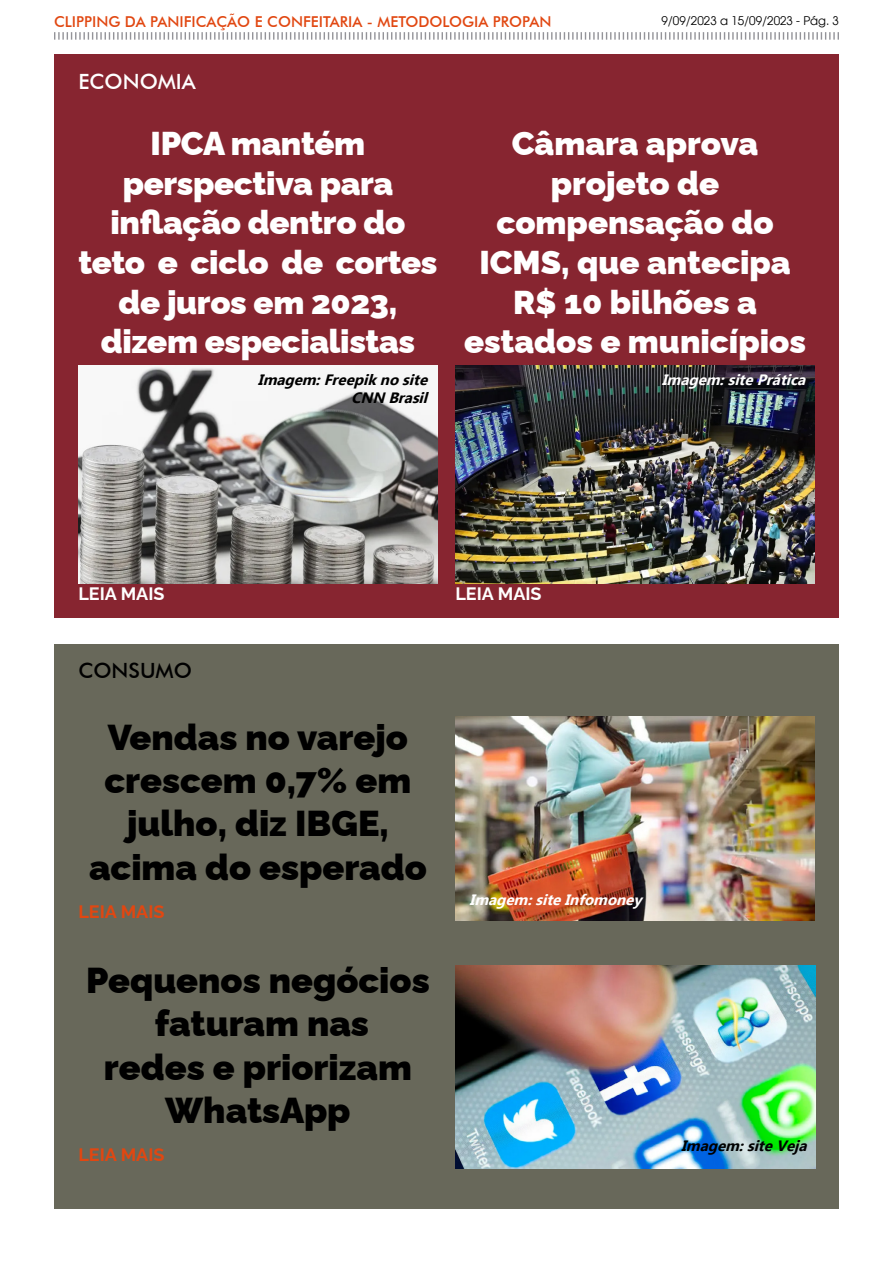
<style>
.page{position:relative;width:893px;height:1263px;background:#fff}
.page>*{position:absolute;margin:0;border:0;box-sizing:border-box;transform-origin:0 0}
.t1{font:900 36px/43.2px "Raleway";color:#000;text-align:center}
.t2{font:900 33px/39.6px "Raleway";letter-spacing:-.01em;color:#fff;text-align:center}
.t3{font:500 21px "Futura BT";color:#fff}
.t4{font:500 21px "Futura BT";color:#000}
.t5{font:700 18px "Raleway";color:#fff}
.t6{font:700 18px "Raleway";color:#e14711}
.t7{font:500 15px "Futura BT";color:#e14711}
.t8{font:italic 700 15px/18px "Ebrima";color:#000;text-align:right}
.t9{font:italic 700 15px "Ebrima";color:#fff}
.t10{font:12px "Atilla";color:#000}
</style>
<div class="page">
<div style="left:54px;top:644px;width:785px;height:565px;background:#68685a"></div>
<div style="left:54px;top:54px;width:785px;height:563px;background:#872530"></div>
<svg style="left:54px;top:32px;width:785px;height:8px"></svg>
<img style="left:78px;top:365px;width:359px;height:218px">
<img style="left:455px;top:365px;width:360px;height:218px">
<img style="left:455px;top:716px;width:360px;height:204px">
<img style="left:455px;top:965px;width:360px;height:203px">
<p class="t7" style="left:54px;top:13px;width:499px">CLIPPING DA PANIFICAÇÃO E CONFEITARIA - METODOLOGIA PROPAN</p>
<p class="t10" style="left:661px;top:13px;width:179px">9/09/2023 a 15/09/2023 - Pág. 3</p>
<p class="t3" style="left:78px;top:69px;width:119px">ECONOMIA</p>
<p class="t2" style="left:78px;top:120px;width:361px">IPCA mantém perspectiva para inflação dentro do teto e ciclo de cortes de juros em 2023, dizem especialistas</p>
<p class="t2" style="left:464px;top:120px;width:343px">Câmara aprova projeto de compensação do<br>ICMS, que antecipa<br>R$ 10 bilhões a estados e municípios</p>
<p class="t8" style="left:258px;top:372px;width:177px">Imagem:Freepiknosite<br>CNNBrasil</p>
<p class="t9" style="left:662px;top:369px;width:151px">Imagem:sitePrática</p>
<p class="t5" style="left:78px;top:580px;width:88px">LEIA MAIS</p>
<p class="t4" style="left:78px;top:657px;width:115px">CONSUMO</p>
<p class="t5" style="left:455px;top:580px;width:88px">LEIA MAIS</p>
<p class="t1" style="left:89px;top:712px;width:339px">Vendas no varejo crescem 0,7% em julho, diz IBGE, acima do esperado</p>
<p class="t6" style="left:78px;top:897px;width:88px">LEIA MAIS</p>
<p class="t1" style="left:86px;top:955px;width:345px">Pequenos negócios faturam nas<br>redes e priorizam<br>WhatsApp</p>
<p class="t6" style="left:78px;top:1140px;width:88px">LEIA MAIS</p>
<p class="t9" style="left:470px;top:888px;width:180px">Imagem:siteInfomoney</p>
<p class="t8" style="left:681px;top:1138px;width:133px">Imagem:siteVeja</p>
</div>
